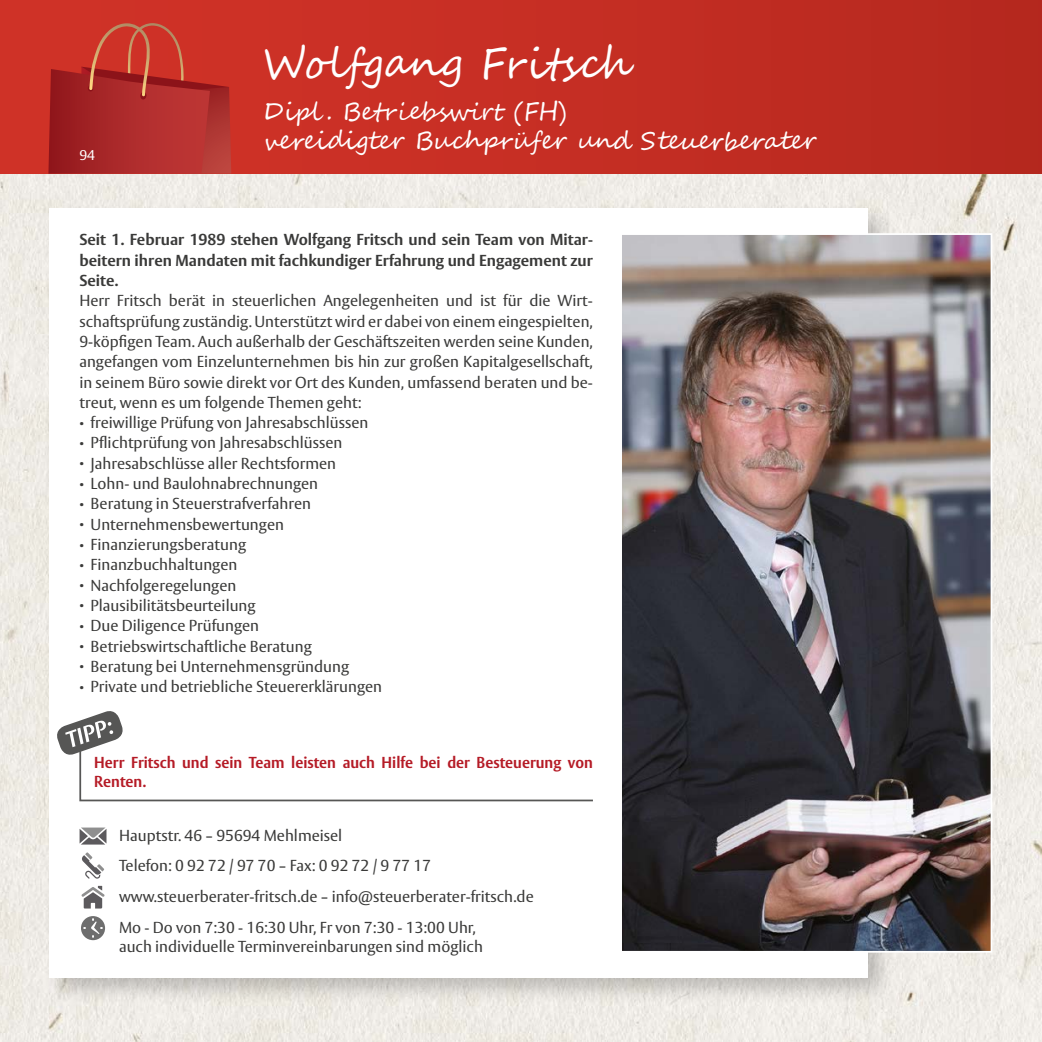
<style>
.page{position:relative;width:1042px;height:1042px;background:#fff}
.page>*{position:absolute;margin:0;border:0;box-sizing:border-box;transform-origin:0 0}
.t1{font:42px "Segoe Script";color:#fff}
.t2{font:24.5px/29.4px "Segoe Script";color:#fff}
.t3{font:15.75px/20.3px "Vesta Std";color:#3a3a39}
.t4{font:700 15.75px/20.3px "Vesta Std";color:#3a3a39;text-align:justify}
.t5{font:700 15.75px/19.2px "Vesta Std";color:#b51b26;scale:.95 1}
.t6{font:14px "Vesta Std";color:#fff}
</style>
<div class="page">
<img style="left:0;top:174px;width:1041px;height:868px">
<div style="left:43px;top:202px;width:852px;height:802px;background:#000;opacity:.2"></div>
<div style="left:50px;top:208px;width:818px;height:769px;background:#fff"></div>
<svg style="left:81px;top:916px;width:24px;height:24px"></svg>
<svg style="left:80px;top:827px;width:26px;height:17px"></svg>
<svg style="left:82px;top:852px;width:22px;height:27px"></svg>
<svg style="left:81px;top:886px;width:24px;height:22px"></svg>
<div style="left:0;top:0;width:1041px;height:174px;background:linear-gradient(to right,#d33328,#b7291f)"></div>
<svg style="left:48px;top:23px;width:183px;height:151px"></svg>
<img style="left:623px;top:236px;width:366px;height:713px">
<div style="left:620px;top:233px;width:372px;height:719px;border:2px solid #fff"></div>
<svg style="left:57px;top:711px;width:536px;height:91px"></svg>
<p class="t6" style="left:79px;top:147px;width:17px">94</p>
<h1 class="t1" style="left:263px;top:32px;width:373px">Wolfgang Fritsch</h1>
<h2 class="t2" style="left:263px;top:98px;width:554px">Dipl . Betriebswirt (FH)<br>vereidigter Buchprüfer und Steuerberater</h2>
<p class="t4" style="left:79px;top:230px;width:515px">Seit 1. Februar 1989 stehen Wolfgang Fritsch und sein Team von Mitar&shy;beitern ihren Mandaten mit fachkundiger Erfahrung und Engagement zur Seite.</p>
<p class="t3" style="left:79px;top:291px;width:515px">Herr Fritsch berät in steuerlichen Angelegenheiten und ist für die Wirt&shy;schaftsprüfung zuständig. Unterstützt wird er dabei von einem eingespielten, 9-köpfigen Team. Auch außerhalb der Geschäftszeiten werden seine Kunden, angefangen vom Einzelunternehmen bis hin zur großen Kapitalgesellschaft, in seinem Büro sowie direkt vor Ort des Kunden, umfassend beraten und be&shy;treut, wenn es um folgende Themen geht:<br><sup>.</sup> freiwillige Prüfung von Jahresabschlüssen<br><sup>.</sup> Pflichtprüfung von Jahresabschlüssen<br><sup>.</sup> Jahresabschlüsse aller Rechtsformen<br><sup>.</sup> Lohn- und Baulohnabrechnungen<br><sup>.</sup> Beratung in Steuerstrafverfahren<br><sup>.</sup> Unternehmensbewertungen<br><sup>.</sup> Finanzierungsberatung<br><sup>.</sup> Finanzbuchhaltungen<br><sup>.</sup> Nachfolgeregelungen<br><sup>.</sup> Plausibilitätsbeurteilung<br><sup>.</sup> Due Diligence Prüfungen<br><sup>.</sup> Betriebswirtschaftliche Beratung<br><sup>.</sup> Beratung bei Unternehmensgründung<br><sup>.</sup> Private und betriebliche Steuererklärungen</p>
<p class="t5" style="left:94px;top:752px;width:526px">Herr Fritsch und sein Team leisten auch Hilfe bei der Besteuerung von<br>Renten.</p>
<p class="t3" style="left:119px;top:820px;width:416px;line-height:30.6px">Hauptstr. 46 - 95694 Mehlmeisel<br>Telefon: 0 92 72 / 97 70 - Fax: 0 92 72 / 9 77 17 www.steuerberater-fritsch.de - info@steuerberater-fritsch.de Mo - Do von 7:30 - 16:30 Uhr, Fr von 7:30 - 13:00 Uhr,</p>
<p class="t3" style="left:119px;top:936px;width:365px">auch individuelle Terminvereinbarungen sind möglich</p>
</div>
